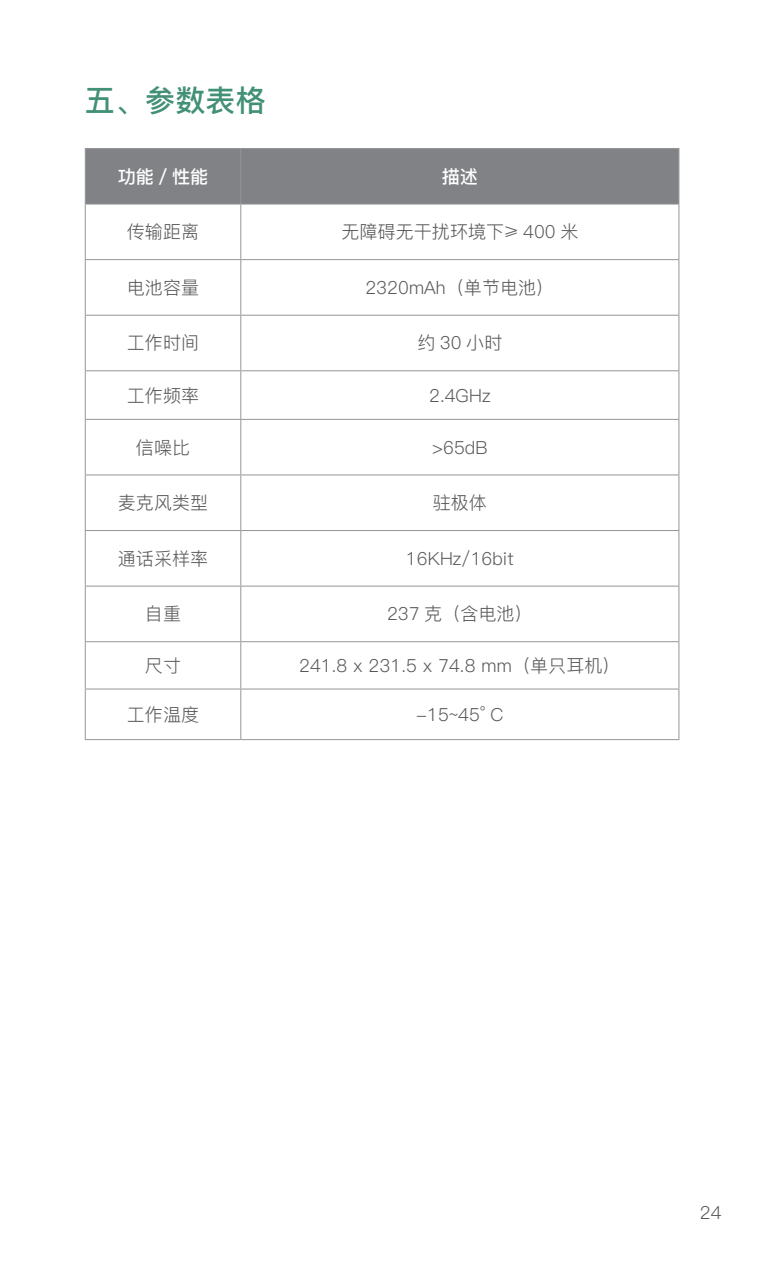
<style>
.page{position:relative;width:766px;height:1276px;background:#fff}
.page>*{position:absolute;margin:0;border:0;box-sizing:border-box;transform-origin:0 0}
.段落样式1{font:30px "Ping Fang SC Bold";color:#429075}
.t1{font:18px "Ping Fang SC Regular";letter-spacing:.005em;color:#57585a}
.t2{font:18px "Ping Fang SC Bold";color:#fff}
</style>
<div class="page">
<div style="left:86px;top:149px;width:592px;height:54px;background:#808285"></div>
<hr style="left:85px;top:148px;width:156px;height:1px;background:#939598">
<hr style="left:85px;top:149px;width:1px;height:55px;background:#939598">
<hr style="left:241px;top:148px;width:438px;height:1px;background:#939598">
<hr style="left:240px;top:149px;width:1px;height:55px;background:#939598">
<hr style="left:678px;top:149px;width:1px;height:55px;background:#939598">
<hr style="left:85px;top:203px;width:156px;height:1px;background:#939598">
<hr style="left:85px;top:204px;width:1px;height:55px;background:#939598">
<hr style="left:241px;top:203px;width:438px;height:1px;background:#939598">
<hr style="left:240px;top:204px;width:1px;height:55px;background:#939598">
<hr style="left:678px;top:204px;width:1px;height:55px;background:#939598">
<hr style="left:85px;top:259px;width:156px;height:1px;background:#939598">
<hr style="left:85px;top:260px;width:1px;height:55px;background:#939598">
<hr style="left:241px;top:259px;width:438px;height:1px;background:#939598">
<hr style="left:240px;top:260px;width:1px;height:55px;background:#939598">
<hr style="left:678px;top:260px;width:1px;height:55px;background:#939598">
<hr style="left:85px;top:315px;width:156px;height:1px;background:#939598">
<hr style="left:85px;top:316px;width:1px;height:54px;background:#939598">
<hr style="left:241px;top:315px;width:438px;height:1px;background:#939598">
<hr style="left:240px;top:316px;width:1px;height:54px;background:#939598">
<hr style="left:678px;top:316px;width:1px;height:54px;background:#939598">
<hr style="left:85px;top:370px;width:156px;height:1px;background:#939598">
<hr style="left:85px;top:371px;width:1px;height:48px;background:#939598">
<hr style="left:241px;top:370px;width:438px;height:1px;background:#939598">
<hr style="left:240px;top:371px;width:1px;height:48px;background:#939598">
<hr style="left:678px;top:371px;width:1px;height:48px;background:#939598">
<hr style="left:85px;top:419px;width:156px;height:1px;background:#939598">
<hr style="left:85px;top:420px;width:1px;height:54px;background:#939598">
<hr style="left:241px;top:419px;width:438px;height:1px;background:#939598">
<hr style="left:240px;top:420px;width:1px;height:54px;background:#939598">
<hr style="left:678px;top:420px;width:1px;height:54px;background:#939598">
<hr style="left:85px;top:474px;width:156px;height:1px;background:#939598">
<hr style="left:85px;top:475px;width:1px;height:55px;background:#939598">
<hr style="left:241px;top:474px;width:438px;height:1px;background:#939598">
<hr style="left:240px;top:475px;width:1px;height:55px;background:#939598">
<hr style="left:678px;top:475px;width:1px;height:55px;background:#939598">
<hr style="left:85px;top:530px;width:156px;height:1px;background:#939598">
<hr style="left:85px;top:531px;width:1px;height:54px;background:#939598">
<hr style="left:241px;top:530px;width:438px;height:1px;background:#939598">
<hr style="left:240px;top:531px;width:1px;height:54px;background:#939598">
<hr style="left:678px;top:531px;width:1px;height:54px;background:#939598">
<hr style="left:85px;top:585px;width:156px;height:1px;background:#939598">
<hr style="left:85px;top:586px;width:1px;height:55px;background:#939598">
<hr style="left:241px;top:585px;width:438px;height:1px;background:#939598">
<hr style="left:240px;top:586px;width:1px;height:55px;background:#939598">
<hr style="left:678px;top:586px;width:1px;height:55px;background:#939598">
<hr style="left:85px;top:641px;width:156px;height:1px;background:#939598">
<hr style="left:85px;top:642px;width:1px;height:46px;background:#939598">
<hr style="left:241px;top:641px;width:438px;height:1px;background:#939598">
<hr style="left:240px;top:642px;width:1px;height:46px;background:#939598">
<hr style="left:678px;top:642px;width:1px;height:46px;background:#939598">
<hr style="left:85px;top:688px;width:156px;height:1px;background:#939598">
<hr style="left:85px;top:689px;width:1px;height:50px;background:#939598">
<hr style="left:241px;top:688px;width:438px;height:1px;background:#939598">
<hr style="left:240px;top:689px;width:1px;height:50px;background:#939598">
<hr style="left:678px;top:689px;width:1px;height:50px;background:#939598">
<hr style="left:85px;top:739px;width:156px;height:1px;background:#939598">
<hr style="left:241px;top:739px;width:438px;height:1px;background:#939598">
<p class="段落样式1" style="left:85px;top:82px;width:182px">五、参数表格</p>
<p class="t2" style="left:118px;top:166px;width:92px">功能 / 性能</p>
<p class="t2" style="left:441px;top:166px;width:38px">描述</p>
<p class="t1" style="left:127px;top:221px;width:74px">传输距离</p>
<p class="t1" style="left:341px;top:221px;width:238px">无障碍无干扰环境下≥ 400 米</p>
<p class="t1" style="left:127px;top:277px;width:74px">电池容量</p>
<p class="t1" style="left:365px;top:277px;width:190px">2320mAh（单节电池）</p>
<p class="t1" style="left:127px;top:332px;width:74px">工作时间</p>
<p class="t1" style="left:417px;top:332px;width:86px">约 30 小时</p>
<p class="t1" style="left:127px;top:384px;width:74px">工作频率</p>
<p class="t1" style="left:429px;top:384px;width:63px">2.4GHz</p>
<p class="t1" style="left:136px;top:436px;width:56px">信噪比</p>
<p class="t1" style="left:432px;top:436px;width:57px">&gt;65dB</p>
<p class="t1" style="left:118px;top:492px;width:92px">麦克风类型</p>
<p class="t1" style="left:432px;top:492px;width:56px">驻极体</p>
<p class="t1" style="left:118px;top:548px;width:92px">通话采样率</p>
<p class="t1" style="left:406px;top:548px;width:109px">16KHz/16bit</p>
<p class="t1" style="left:145px;top:603px;width:38px">自重</p>
<p class="t1" style="left:387px;top:603px;width:147px">237 克（含电池）</p>
<p class="t1" style="left:145px;top:655px;width:38px">尺寸</p>
<p class="t1" style="left:299px;top:655px;width:323px">241.8 x 231.5 x 74.8 mm（单只耳机）</p>
<p class="t1" style="left:127px;top:703px;width:74px">工作温度</p>
<p class="t1" style="left:416px;top:703px;width:89px">-15~45° C</p>
<p class="t1" style="left:699px;top:1202px;width:23px">24</p>
</div>
